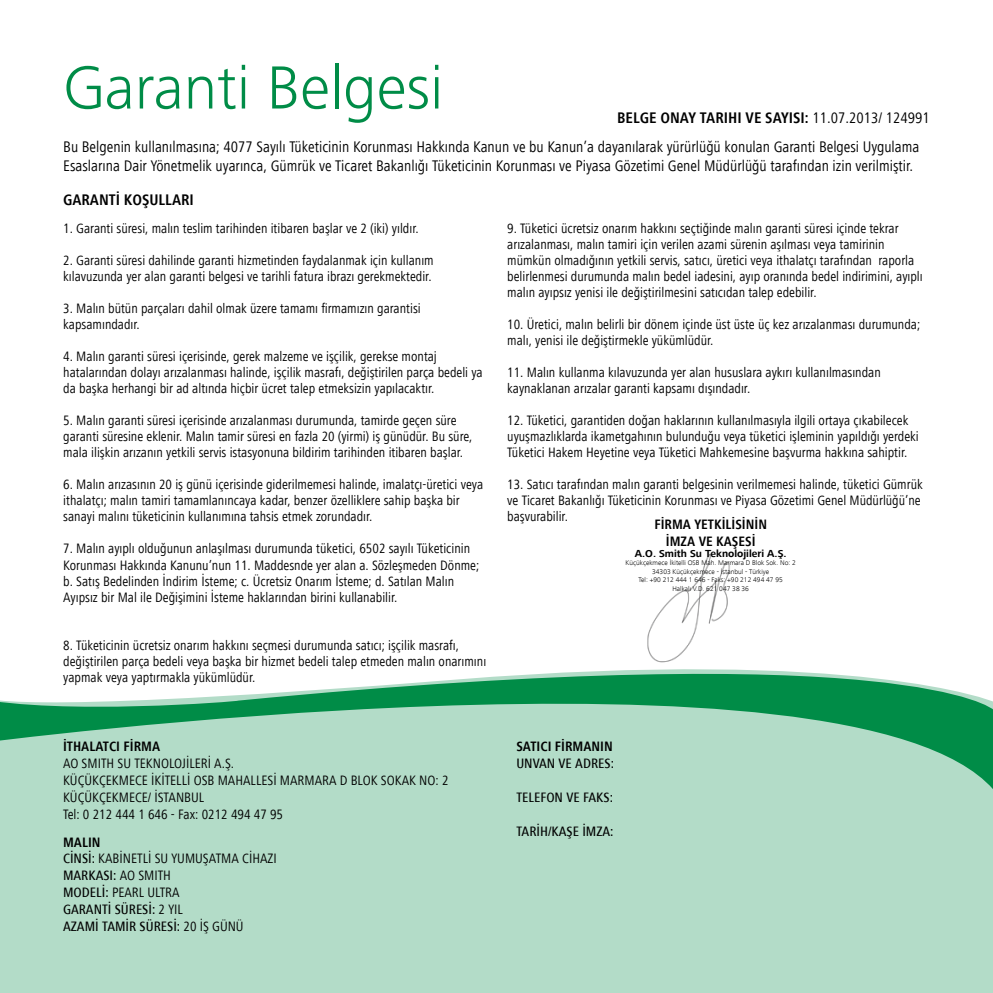
<style>
.page{position:relative;width:993px;height:993px;background:#fff}
.page>*{position:absolute;margin:0;border:0;box-sizing:border-box;transform-origin:0 0}
.t1{font:300 63px "Frutiger";color:#008c47}
.t2{font:15.75px/18.9px "Frutiger Cond";color:#000}
.t3{font:700 15.75px "Frutiger Cond";color:#000}
.t4{font:14px/16.1px "Frutiger Cond";color:#000}
.t5{font:700 14px/16.8px "Frutiger Cond";color:#000;text-align:center}
.t6{font:500 14px "Frutiger Cond";color:#000}
.t7{font:700 10.5px "Frutiger";color:#000}
.t8{font:300 7px/8.4px "Frutiger";color:#000;text-align:center}
.s1{font-weight:400}
.s2{font-weight:700}
.s3{font-weight:500}
</style>
<div class="page">
<div style="left:0;top:800px;width:992px;height:192px;background:#b3dcc8"></div>
<div style="left:0;top:788px;width:992px;height:12px;background:#b3dcc8"></div>
<svg style="left:0;top:670px;width:992px;height:118px;background:#8fccae"></svg>
<img style="left:633px;top:553px;width:120px;height:134px">
<h1 class="t1" style="left:63px;top:53px;width:381px">Garanti Belgesi</h1>
<p class="t2" style="left:63px;top:137px;width:857px">Bu Belgenin kullanılmasına; 4077 Sayılı Tüketicinin Korunması Hakkında Kanun ve bu Kanun’a dayanılarak yürürlüğü konulan Garanti Belgesi Uygulama<br>Esaslarına Dair Yönetmelik uyarınca, Gümrük ve Ticaret Bakanlığı Tüketicinin Korunması ve Piyasa Gözetimi Genel Müdürlüğü tarafından izin verilmiştir.</p>
<p class="t3" style="left:617px;top:109px;width:314px">BELGE ONAY TARIHI VE SAYISI: <span class="s1">11.07.2013/ 124991</span></p>
<p class="t3" style="left:63px;top:190px;width:132px">GARANTİ KOŞULLARI</p>
<p class="t4" style="left:63px;top:220px;width:357px">1. Garanti süresi, malın teslim tarihinden itibaren başlar ve 2 (iki) yıldır.</p>
<p class="t4" style="left:63px;top:252px;width:372px">2. Garanti süresi dahilinde garanti hizmetinden faydalanmak için kullanım kılavuzunda yer alan garanti belgesi ve tarihli fatura ibrazı gerekmektedir.</p>
<p class="t4" style="left:63px;top:300px;width:359px">3. Malın bütün parçaları dahil olmak üzere tamamı firmamızın garantisi kapsamındadır.</p>
<p class="t4" style="left:63px;top:348px;width:421px">4. Malın garanti süresi içerisinde, gerek malzeme ve işçilik, gerekse montaj hatalarından dolayı arızalanması halinde, işçilik masrafı, değiştirilen parça bedeli ya da başka herhangi bir ad altında hiçbir ücret talep etmeksizin yapılacaktır.</p>
<p class="t4" style="left:63px;top:412px;width:410px">5. Malın garanti süresi içerisinde arızalanması durumunda, tamirde geçen süre garanti süresine eklenir. Malın tamir süresi en fazla 20 (yirmi) iş günüdür. Bu süre, mala ilişkin arızanın yetkili servis istasyonuna bildirim tarihinden itibaren başlar.</p>
<p class="t4" style="left:63px;top:476px;width:421px">6. Malın arızasının 20 iş günü içerisinde giderilmemesi halinde, imalatçı-üretici veya ithalatçı; malın tamiri tamamlanıncaya kadar, benzer özelliklere sahip başka bir sanayi malını tüketicinin kullanımına tahsis etmek zorundadır.</p>
<p class="t4" style="left:63px;top:540px;width:417px">7. Malın ayıplı olduğunun anlaşılması durumunda tüketici, 6502 sayılı Tüketicinin Korunması Hakkında Kanunu’nun 11. Maddesnde yer alan a. Sözleşmeden Dönme; b. Satış Bedelinden İndirim İsteme; c. Ücretsiz Onarım İsteme; d. Satılan Malın Ayıpsız bir Mal ile Değişimini İsteme haklarından birini kullanabilir.</p>
<p class="t4" style="left:63px;top:637px;width:424px">8. Tüketicinin ücretsiz onarım hakkını seçmesi durumunda satıcı; işçilik masrafı, değiştirilen parça bedeli veya başka bir hizmet bedeli talep etmeden malın onarımını yapmak veya yaptırmakla yükümlüdür.</p>
<p class="t5" style="left:63px;top:738px;width:99px">İTHALATCI FİRMA</p>
<p class="t4" style="left:63px;top:755px;width:387px;line-height:16.8px">AO SMITH SU TEKNOLOJİLERİ A.Ş.<br>KÜÇÜKÇEKMECE İKİTELLİ OSB MAHALLESİ MARMARA D BLOK SOKAK NO: 2<br>KÜÇÜKÇEKMECE/ İSTANBUL<br>Tel: 0 212 444 1 646 - Fax: 0212 494 47 95</p>
<p class="t4" style="left:63px;top:833px;width:215px;line-height:16.8px"><span class="s2">MALIN<br></span><span class="s3">CİNSİ:</span> KABİNETLİ SU YUMUŞATMA CİHAZI<br><span class="s3">MARKASI:</span> AO SMITH<br><span class="s3">MODELİ:</span> PEARL ULTRA<br><span class="s3">GARANTİ SÜRESİ:</span> 2 YIL<br><span class="s3">AZAMİ TAMİR SÜRESİ:</span> 20 İŞ GÜNÜ</p>
<p class="t4" style="left:507px;top:220px;width:417px">9. Tüketici ücretsiz onarım hakkını seçtiğinde malın garanti süresi içinde tekrar arızalanması, malın tamiri için verilen azami sürenin aşılması veya tamirinin mümkün olmadığının yetkili servis, satıcı, üretici veya ithalatçı tarafından raporla belirlenmesi durumunda malın bedel iadesini, ayıp oranında bedel indirimini, ayıplı malın ayıpsız yenisi ile değiştirilmesini satıcıdan talep edebilir.</p>
<p class="t4" style="left:507px;top:316px;width:414px">10. Üretici, malın belirli bir dönem içinde üst üste üç kez arızalanması durumunda; malı, yenisi ile değiştirmekle yükümlüdür.</p>
<p class="t4" style="left:507px;top:364px;width:375px">11. Malın kullanma kılavuzunda yer alan hususlara aykırı kullanılmasından kaynaklanan arızalar garanti kapsamı dışındadır.</p>
<p class="t4" style="left:507px;top:412px;width:413px">12. Tüketici, garantiden doğan haklarının kullanılmasıyla ilgili ortaya çıkabilecek uyuşmazlıklarda ikametgahının bulunduğu veya tüketici işleminin yapıldığı yerdeki<br>Tüketici Hakem Heyetine veya Tüketici Mahkemesine başvurma hakkına sahiptir.</p>
<p class="t4" style="left:507px;top:476px;width:417px">13. Satıcı tarafından malın garanti belgesinin verilmemesi halinde, tüketici Gümrük ve Ticaret Bakanlığı Tüketicinin Korunması ve Piyasa Gözetimi Genel Müdürlüğü’ne başvurabilir.</p>
<p class="t5" style="left:654px;top:516px;width:114px">FİRMA YETKİLİSİNİN<br>İMZA VE KAŞESİ</p>
<p class="t7" style="left:634px;top:547px;width:153px">A.O. Smith Su Teknolojileri A.Ş.</p>
<p class="t8" style="left:625px;top:558px;width:172px">Küçükçekmece İkitelli OSB Mah. Marmara D Blok Sok. No: 2<br>34303 Küçükçekmece - İstanbul - Türkiye<br>Tel: +90 212 444 1 646 - Faks: +90 212 494 47 95<br>Halkalı V.D. 621 047 38 36</p>
<p class="t5" style="left:516px;top:738px;width:98px">SATICI FİRMANIN</p>
<p class="t6" style="left:516px;top:755px;width:99px">UNVAN VE ADRES:</p>
<p class="t6" style="left:516px;top:789px;width:98px">TELEFON VE FAKS:</p>
<p class="t6" style="left:516px;top:822px;width:99px">TARİH/KAŞE İMZA:</p>
</div>
